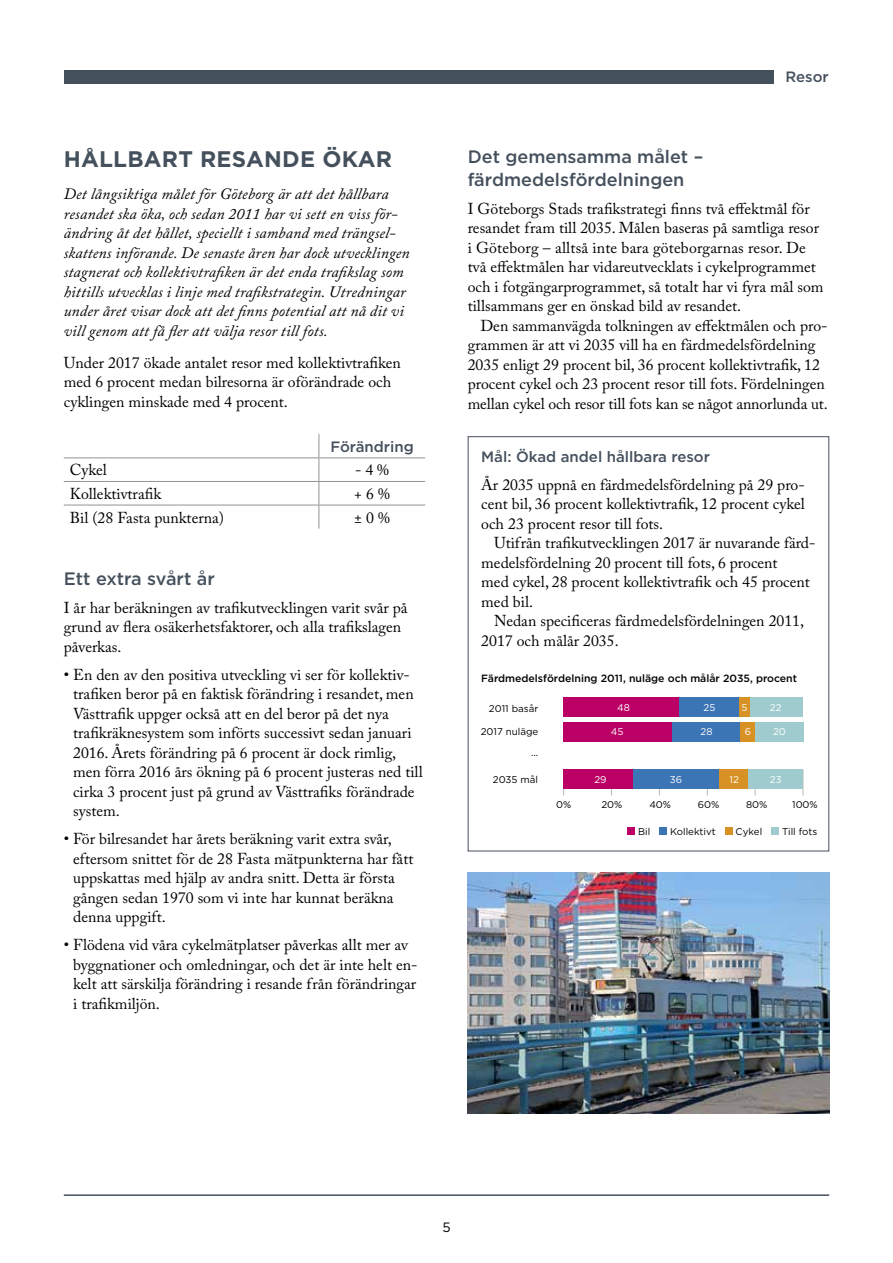
<style>
.page{position:relative;width:893px;height:1263px;background:#fff}
.page>*{position:absolute;margin:0;border:0;box-sizing:border-box;transform-origin:0 0}
.t1{font:700 22.5px "Gotham";letter-spacing:.01em;color:#45505d}
.t2{font:500 18px/22.5px "Gotham";color:#45505d}
.t3{font:15.75px/19.5px "Adobe Caslon Pro";color:#000}
.t4{font:italic 15.75px/19.5px "Adobe Caslon Pro";letter-spacing:.01em;color:#000}
.t5{font:500 15px "Gotham";color:#45505d}
.t6{font:13.5px "Gotham";color:#000}
.t7{font:500 10.5px "Gotham";color:#000}
.t8{font:9.75px/20.9px "Gotham";color:#000;text-align:right}
.t9{font:9.75px "Gotham";color:#fff}
</style>
<div class="page">
<hr style="left:64px;top:1194px;width:765px;height:2px;background:#45505d">
<div style="left:64px;top:70px;width:710px;height:13px;background:#45505d"></div>
<hr style="left:64px;top:457px;width:255px;height:1px;background:#939393">
<hr style="left:319px;top:457px;width:106px;height:1px;background:#939393">
<hr style="left:64px;top:481px;width:255px;height:1px;background:#939393">
<hr style="left:319px;top:481px;width:106px;height:1px;background:#939393">
<hr style="left:64px;top:505px;width:255px;height:1px;background:#939393">
<hr style="left:319px;top:505px;width:106px;height:1px;background:#939393">
<svg style="left:319px;top:434px;width:1px;height:95px"></svg>
<svg style="left:803px;top:769px;width:1px;height:26px"></svg>
<div style="left:563px;top:769px;width:70px;height:20px;background:#ba0065"></div>
<div style="left:633px;top:769px;width:86px;height:20px;background:#3c75b6"></div>
<div style="left:719px;top:769px;width:29px;height:20px;background:#d79124"></div>
<div style="left:748px;top:769px;width:55px;height:20px;background:#a0cbce"></div>
<div style="left:563px;top:697px;width:116px;height:20px;background:#ba0065"></div>
<div style="left:679px;top:697px;width:60px;height:20px;background:#3c75b6"></div>
<div style="left:739px;top:697px;width:12px;height:20px;background:#d79124"></div>
<div style="left:751px;top:697px;width:52px;height:20px;background:#a0cbce"></div>
<div style="left:563px;top:722px;width:109px;height:19px;background:#ba0065"></div>
<div style="left:672px;top:722px;width:68px;height:19px;background:#3c75b6"></div>
<div style="left:740px;top:722px;width:15px;height:19px;background:#d79124"></div>
<div style="left:755px;top:722px;width:48px;height:19px;background:#a0cbce"></div>
<div style="left:628px;top:827px;width:7px;height:8px;background:#ba0065"></div>
<div style="left:659px;top:827px;width:8px;height:8px;background:#3c75b6"></div>
<div style="left:725px;top:827px;width:7px;height:8px;background:#d79124"></div>
<div style="left:771px;top:827px;width:8px;height:8px;background:#a0cbce"></div>
<img style="left:468px;top:872px;width:361px;height:241px">
<h1 class="t1" style="left:64px;top:144px;width:330px">HÅLLBART RESANDE ÖKAR</h1>
<p class="t4" style="left:64px;top:184px;width:347px">Det långsiktiga målet för Göteborg är att det hållbara resandet ska öka, och sedan 2011 har vi sett en viss för&shy;ändring åt det hållet, speciellt i samband med trängsel&shy;skattens införande. De senaste åren har dock utvecklingen stagnerat och kollektivtrafiken är det enda trafikslag som hittills utvecklas i linje med trafikstrategin. Utredningar under året visar dock att det finns potential att nå dit vi vill genom att få fler att välja resor till fots.</p>
<p class="t3" style="left:64px;top:353px;width:339px">Under 2017 ökade antalet resor med kollektivtrafiken med 6 procent medan bilresorna är oförändrade och cyklingen minskade med 4 procent.</p>
<p class="t5" style="left:330px;top:437px;width:85px">Förändring</p>
<p class="t3" style="left:70px;top:460px;width:39px">Cykel</p>
<p class="t3" style="left:355px;top:460px;width:36px">- 4 %</p>
<p class="t3" style="left:70px;top:484px;width:93px">Kollektivtrafik</p>
<p class="t3" style="left:354px;top:484px;width:37px">+ 6 %</p>
<p class="t3" style="left:70px;top:507px;width:156px">Bil (28 Fasta punkterna)</p>
<p class="t3" style="left:354px;top:507px;width:37px">± 0 %</p>
<p class="t2" style="left:64px;top:567px;width:153px">Ett extra svårt år</p>
<p class="t3" style="left:64px;top:597px;width:345px">I år har beräkningen av trafikutvecklingen varit svår på grund av flera osäkerhetsfaktorer, och alla trafikslagen påverkas.</p>
<p class="t3" style="left:73px;top:664px;width:351px;text-indent:-9px">• En den av den positiva utveckling vi ser för kollektiv&shy;trafiken beror på en faktisk förändring i resandet, men Västtrafik uppger också att en del beror på det nya trafikräknesystem som införts successivt sedan januari 2016. Årets förändring på 6 procent är dock rimlig, men förra 2016 års ökning på 6 procent justeras ned till cirka 3 procent just på grund av Västtrafiks förändrade system.</p>
<p class="t3" style="left:73px;top:829px;width:342px;text-indent:-9px">• För bilresandet har årets beräkning varit extra svår, eftersom snittet för de 28 Fasta mätpunkterna har fått uppskattas med hjälp av andra snitt. Detta är första gången sedan 1970 som vi inte har kunnat beräkna denna uppgift.</p>
<p class="t3" style="left:73px;top:935px;width:346px;text-indent:-9px">• Flödena vid våra cykelmätplatser påverkas allt mer av byggnationer och omledningar, och det är inte helt en&shy;kelt att särskilja förändring i resande från förändringar i trafikmiljön.</p>
<p class="t5" style="left:785px;top:67px;width:45px">Resor</p>
<p class="t2" style="left:468px;top:145px;width:237px">Det gemensamma målet – färdmedelsfördelningen</p>
<p class="t3" style="left:468px;top:199px;width:357px">I Göteborgs Stads trafikstrategi finns två effektmål för resandet fram till 2035. Målen baseras på samtliga resor i Göteborg – alltså inte bara göteborgarnas resor. De två effektmålen har vidareutvecklats i cykelprogrammet och i fotgängarprogrammet, så totalt har vi fyra mål som tillsammans ger en önskad bild av resandet.</p>
<p class="t3" style="left:468px;top:316px;width:362px;text-indent:13px">Den sammanvägda tolkningen av effektmålen och pro&shy;grammen är att vi 2035 vill ha en färdmedelsfördelning 2035 enligt 29 procent bil, 36 procent kollektivtrafik, 12 procent cykel och 23 procent resor till fots. Fördelningen mellan cykel och resor till fots kan se något annorlunda ut.</p>
<p class="t5" style="left:481px;top:447px;width:230px">Mål: Ökad andel hållbara resor</p>
<p class="t3" style="left:481px;top:475px;width:325px;text-align:justify">År 2035 uppnå en färdmedelsfördelning på 29 pro&shy;cent bil, 36 procent kollektivtrafik, 12 procent cykel och 23 procent resor till fots.</p>
<p class="t3" style="left:481px;top:533px;width:336px;text-indent:13px">Utifrån trafikutvecklingen 2017 är nuvarande färd&shy;medelsfördelning 20 procent till fots, 6 procent<br>med cykel, 28 procent kollektivtrafik och 45 procent med bil.</p>
<p class="t3" style="left:481px;top:611px;width:324px;text-indent:13px">Nedan specificeras färdmedelsfördelningen 2011,<br>2017 och målår 2035.</p>
<p class="t7" style="left:481px;top:672px;width:317px">Färdmedelsfördelning 2011, nuläge och målår 2035, procent</p>
<p class="t8" style="left:489px;top:697px;width:51px">2011 basår</p>
<p class="t8" style="left:481px;top:721px;width:59px">2017 nuläge ...</p>
<p class="t8" style="left:493px;top:768px;width:47px">2035 mål</p>
<p class="t9" style="left:617px;top:701px;width:14px">48</p>
<p class="t9" style="left:704px;top:701px;width:13px">25</p>
<p class="t9" style="left:741px;top:701px;width:7px">5</p>
<p class="t9" style="left:770px;top:701px;width:13px">22</p>
<p class="t9" style="left:611px;top:725px;width:14px">45</p>
<p class="t9" style="left:701px;top:725px;width:14px">28</p>
<p class="t9" style="left:745px;top:725px;width:8px">6</p>
<p class="t9" style="left:773px;top:725px;width:14px">20</p>
<p class="t9" style="left:594px;top:773px;width:14px">29</p>
<p class="t9" style="left:670px;top:773px;width:14px">36</p>
<p class="t9" style="left:729px;top:773px;width:11px">12</p>
<p class="t9" style="left:770px;top:773px;width:13px">23</p>
<p class="t8" style="left:556px;top:794px;width:17px">0%</p>
<p class="t8" style="left:601px;top:794px;width:23px">20%</p>
<p class="t8" style="left:649px;top:794px;width:23px">40%</p>
<p class="t8" style="left:698px;top:794px;width:23px">60%</p>
<p class="t8" style="left:746px;top:794px;width:23px">80%</p>
<p class="t8" style="left:792px;top:794px;width:27px">100%</p>
<p class="t8" style="left:638px;top:820px;width:14px">Bil</p>
<p class="t8" style="left:670px;top:820px;width:47px">Kollektivt</p>
<p class="t8" style="left:736px;top:820px;width:28px">Cykel</p>
<p class="t8" style="left:782px;top:820px;width:37px">Till fots</p>
<p class="t6" style="left:442px;top:1218px;width:10px">5</p>
</div>
